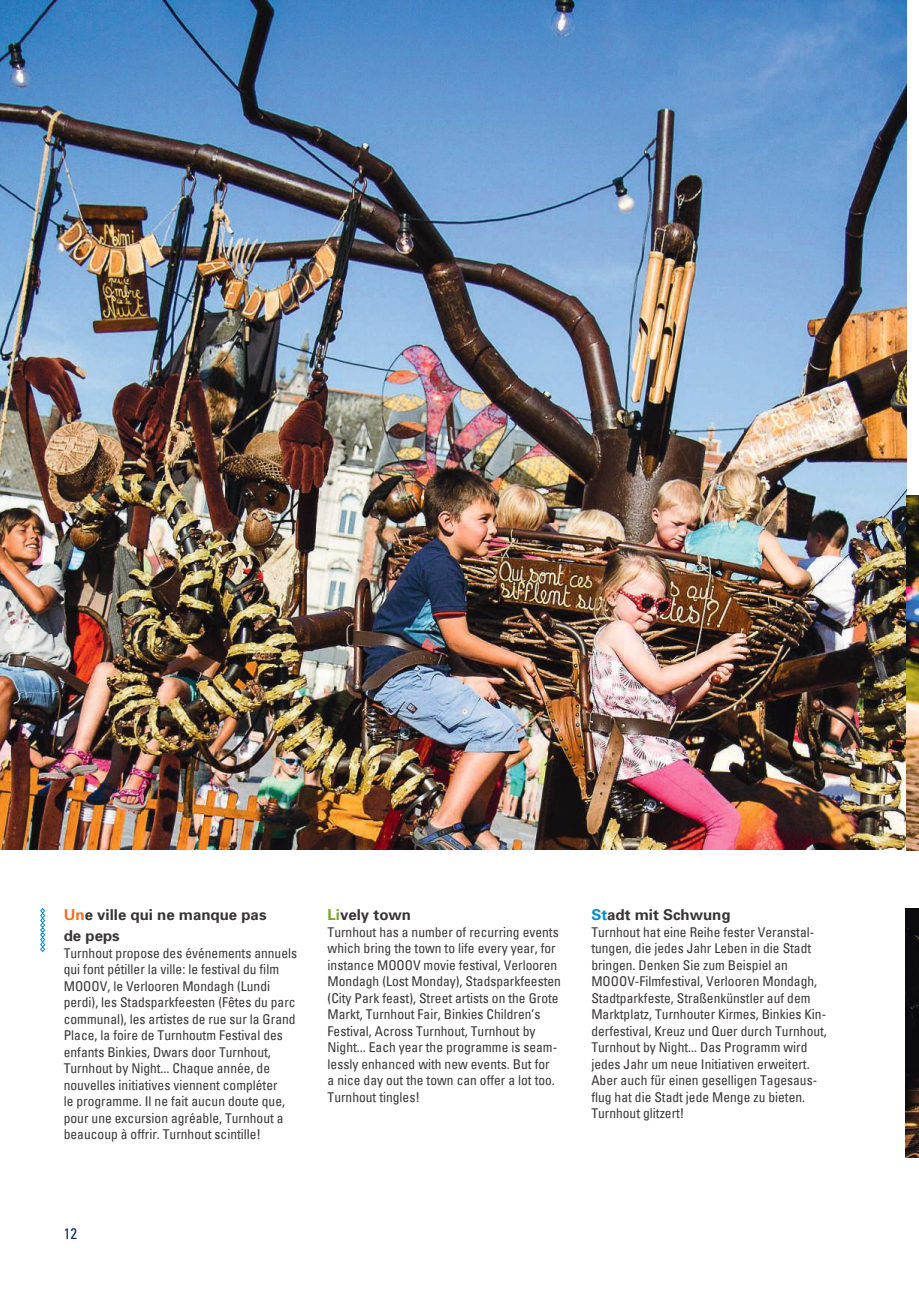
<style>
.page{position:relative;width:919px;height:1289px;background:#fff}
.page>*{position:absolute;margin:0;border:0;box-sizing:border-box;transform-origin:0 0}
.t1{font:700 15px/21px "Univers";color:#393535}
.t2{font:condensed 15px "Univers";color:#002d63}
.t3{font:condensed 13.5px/16.5px "Univers";color:#393535}
.s1{color:#f46f1f}
.s2{color:#7aa32b}
.s3{color:#008fc5}
</style>
<div class="page">
<img style="left:0;top:0;width:906px;height:850px">
<img style="left:906px;top:495px;width:12px;height:355px">
<svg style="left:40px;top:908px;width:5px;height:44px"></svg>
<img style="left:905px;top:908px;width:13px;height:249px">
<p class="t1" style="left:64px;top:904px;width:204px"><span class="s1">Un</span>e ville qui ne manque pas de peps</p>
<p class="t3" style="left:64px;top:944px;width:235px">Turnhout propose des événements annuels qui font pétiller la ville: le festival du film MOOOV, le Verlooren Mondagh (Lundi perdi), les Stadsparkfeesten (Fêtes du parc communal), les artistes de rue sur la Grand Place, la foire de Turnhoutm Festival des enfants Binkies, Dwars door Turnhout, Turnhout by Night... Chaque année, de nouvelles initiatives viennent compléter<br>le programme. Il ne fait aucun doute que, pour une excursion agréable, Turnhout a beaucoup à offrir. Turnhout scintille!</p>
<p class="t1" style="left:327px;top:904px;width:85px"><span class="s2">Li</span>vely town</p>
<p class="t3" style="left:327px;top:923px;width:235px">Turnhout has a number of recurring events which bring the town to life every year, for instance MOOOV movie festival, Verlooren Mondagh (Lost Monday), Stadsparkfeesten (City Park feast), Street artists on the Grote Markt, Turnhout Fair, Binkies Children’s Festival, Across Turnhout, Turnhout by Night... Each year the programme is seam&shy;lessly enhanced with new events. But for<br>a nice day out the town can offer a lot too.<br>Turnhout tingles!</p>
<p class="t1" style="left:591px;top:904px;width:141px"><span class="s3">St</span>adt mit Schwung</p>
<p class="t3" style="left:591px;top:923px;width:237px">Turnhout hat eine Reihe fester Veranstal&shy;tungen, die jedes Jahr Leben in die Stadt bringen. Denken Sie zum Beispiel an MOOOV-Filmfestival, Verlooren Mondagh, Stadtparkfeste, Straßenkünstler auf dem Marktplatz, Turnhouter Kirmes, Binkies Kin&shy;derfestival, Kreuz und Quer durch Turnhout, Turnhout by Night... Das Programm wird jedes Jahr um neue Initiativen erweitert.<br>Aber auch für einen geselligen Tagesaus&shy;flug hat die Stadt jede Menge zu bieten.<br>Turnhout glitzert!</p>
<p class="t2" style="left:64px;top:1223px;width:15px">12</p>
</div>
